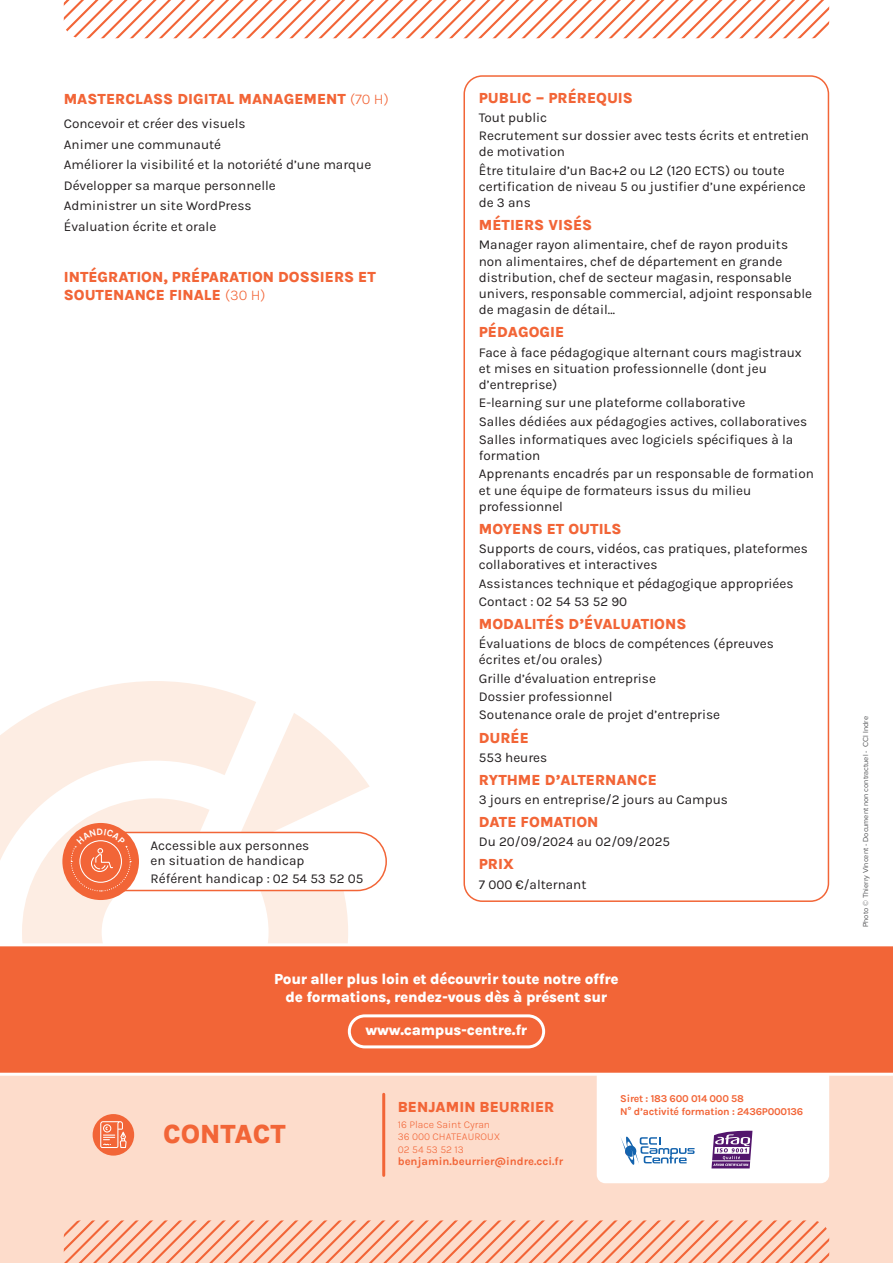
<style>
.page{position:relative;width:893px;height:1263px;background:#fff}
.page>*{position:absolute;margin:0;border:0;box-sizing:border-box;transform-origin:0 0}
.Titre_1{font:800 27px "Karla";color:#f26537}
.Titre_3{font:800 15px "Karla";color:#f26537}
.t1{font:800 15px/18px "Karla";letter-spacing:-.02em;color:#fff;text-align:center}
.Titre_2{font:800 15px/18px "Karla";color:#f26537}
.Modalités{font:13.5px/16.2px "Karla";color:#231f20}
.Programme{font:13.5px "Karla";color:#231f20}
.Mail{font:700 11.25px "Karla";color:#f26537}
.Siret{font:700 10.5px "Karla";letter-spacing:-.02em;color:#f26537}
.Adresse{font:300 10.5px "Karla";color:#f26537}
.t2{font:7.5px "Proxima Nova";color:#57585a}
.s1{font-weight:300}
</style>
<div class="page">
<svg style="left:0;top:681px;width:370px;height:262px;fill:#fdede3"></svg>
<div style="left:0;top:946px;width:893px;height:130px;background:#f26537"></div>
<div style="left:348px;top:1014px;width:197px;height:34px;border:3px solid #fff;border-radius:16px"></div>
<div style="left:0;top:1074px;width:893px;height:189px;background:#fddccb"></div>
<svg style="left:64px;top:1220px;width:765px;height:43px"></svg>
<svg style="left:64px;top:0;width:765px;height:38px"></svg>
<hr style="left:382px;top:1094px;width:3px;height:81px;background:#f26537">
<svg style="left:597px;top:1076px;width:232px;height:107px"></svg>
<hr style="left:0;top:1073px;width:893px;height:3px;background:#fff">
<div style="left:463px;top:75px;width:366px;height:827px;border:2px solid #f26537;border-radius:18px"></div>
<div style="left:93px;top:1114px;width:41px;height:41px;background:#f26537;border-radius:50%"></div>
<svg style="left:100px;top:1121px;width:27px;height:27px"></svg>
<div style="left:89px;top:832px;width:297px;height:58px;background:#fff;border-radius:29px"></div>
<div style="left:89px;top:832px;width:298px;height:59px;border:2px solid #f26537;border-radius:29px"></div>
<div style="left:62px;top:823px;width:77px;height:77px;background:#f26537;border-radius:50%"></div>
<svg style="left:70px;top:829px;width:61px;height:63px"></svg>
<p class="Titre_2" style="left:64px;top:89px;width:326px">MASTERCLASS DIGITAL MANAGEMENT <span class="s1">(70 H)</span></p>
<p class="Programme" style="left:64px;top:115px;width:183px">Concevoir et créer des visuels</p>
<p class="Programme" style="left:64px;top:136px;width:159px">Animer une communauté</p>
<p class="Programme" style="left:64px;top:156px;width:309px">Améliorer la visibilité et la notoriété d’une marque</p>
<p class="Programme" style="left:64px;top:177px;width:214px">Développer sa marque personnelle</p>
<p class="Programme" style="left:64px;top:197px;width:189px">Administrer un site WordPress</p>
<p class="Programme" style="left:64px;top:218px;width:154px">Évaluation écrite et orale</p>
<p class="Titre_2" style="left:64px;top:267px;width:314px">INTÉGRATION, PRÉPARATION DOSSIERS ET<br>SOUTENANCE FINALE <span class="s1">(30 H)</span></p>
<p class="Modalités" style="left:151px;top:837px;width:160px;line-height:15px">Accessible aux personnes en situation de handicap</p>
<p class="Modalités" style="left:151px;top:870px;width:214px">Référent handicap : 02 54 53 52 05</p>
<p class="Titre_3" style="left:479px;top:88px;width:156px">PUBLIC – PRÉREQUIS</p>
<p class="Modalités" style="left:479px;top:109px;width:70px">Tout public</p>
<p class="Modalités" style="left:479px;top:127px;width:332px">Recrutement sur dossier avec tests écrits et entretien de motivation</p>
<p class="Modalités" style="left:479px;top:162px;width:329px">Être titulaire d’un Bac+2 ou L2 (120 ECTS) ou toute certification de niveau 5 ou justifier d’une expérience de 3 ans</p>
<p class="Titre_3" style="left:479px;top:216px;width:115px">MÉTIERS VISÉS</p>
<p class="Modalités" style="left:479px;top:236px;width:335px">Manager rayon alimentaire, chef de rayon produits non alimentaires, chef de département en grande distribution, chef de secteur magasin, responsable univers, responsable commercial, adjoint responsable de magasin de détail…</p>
<p class="Titre_3" style="left:479px;top:323px;width:87px">PÉDAGOGIE</p>
<p class="Modalités" style="left:479px;top:343px;width:324px">Face à face pédagogique alternant cours magistraux et mises en situation professionnelle (dont jeu d’entreprise)</p>
<p class="Modalités" style="left:479px;top:394px;width:268px">E-learning sur une plateforme collaborative</p>
<p class="Modalités" style="left:479px;top:413px;width:330px">Salles dédiées aux pédagogies actives, collaboratives</p>
<p class="Modalités" style="left:479px;top:431px;width:316px">Salles informatiques avec logiciels spécifiques à la formation</p>
<p class="Modalités" style="left:479px;top:465px;width:337px">Apprenants encadrés par un responsable de formation et une équipe de formateurs issus du milieu professionnel</p>
<p class="Titre_3" style="left:479px;top:519px;width:144px">MOYENS ET OUTILS</p>
<p class="Modalités" style="left:479px;top:540px;width:331px">Supports de cours, vidéos, cas pratiques, plateformes collaboratives et interactives</p>
<p class="Modalités" style="left:479px;top:575px;width:316px">Assistances technique et pédagogique appropriées</p>
<p class="Modalités" style="left:479px;top:593px;width:150px">Contact : 02 54 53 52 90</p>
<p class="Titre_3" style="left:479px;top:614px;width:209px">MODALITÉS D’ÉVALUATIONS</p>
<p class="Modalités" style="left:479px;top:635px;width:297px">Évaluations de blocs de compétences (épreuves écrites et/ou orales)</p>
<p class="Modalités" style="left:479px;top:670px;width:179px">Grille d’évaluation entreprise</p>
<p class="Modalités" style="left:479px;top:688px;width:135px">Dossier professionnel</p>
<p class="Modalités" style="left:479px;top:706px;width:243px">Soutenance orale de projet d’entreprise</p>
<p class="Titre_3" style="left:479px;top:728px;width:52px">DURÉE</p>
<p class="Modalités" style="left:479px;top:749px;width:70px">553 heures</p>
<p class="Titre_3" style="left:479px;top:770px;width:180px">RYTHME D’ALTERNANCE</p>
<p class="Modalités" style="left:479px;top:791px;width:251px">3 jours en entreprise/2 jours au Campus</p>
<p class="Titre_3" style="left:479px;top:812px;width:121px">DATE FOMATION</p>
<p class="Modalités" style="left:479px;top:833px;width:193px">Du 20/09/2024 au 02/09/2025</p>
<p class="Titre_3" style="left:479px;top:855px;width:37px">PRIX</p>
<p class="Programme" style="left:479px;top:875px;width:109px">7 000 €/alternant</p>
<p class="t1" style="left:274px;top:970px;width:346px">Pour aller plus loin et découvrir toute notre offre de formations, rendez-vous dès à présent sur</p>
<p class="t1" style="left:366px;top:1021px;width:163px">www.campus-centre.fr</p>
<p class="Titre_1" style="left:163px;top:1116px;width:124px">CONTACT</p>
<p class="Titre_3" style="left:398px;top:1097px;width:158px">BENJAMIN BEURRIER</p>
<p class="Adresse" style="left:398px;top:1117px;width:94px">16 Place Saint Cyran</p>
<p class="Adresse" style="left:398px;top:1130px;width:104px">36 000 CHATEAUROUX</p>
<p class="Adresse" style="left:398px;top:1142px;width:68px">02 54 53 52 13</p>
<p class="Mail" style="left:398px;top:1154px;width:167px">benjamin.beurrier@indre.cci.fr</p>
<p class="Siret" style="left:620px;top:1092px;width:125px">Siret : 183 600 014 000 58</p>
<p class="Siret" style="left:620px;top:1105px;width:184px">N° d’activité formation : 2436P000136</p>
<p class="t2" style="left:861px;top:927px;width:213px;rotate:-90deg">Photo © Thierry Vincent - Document non contractuel - CCI Indre</p>
</div>
